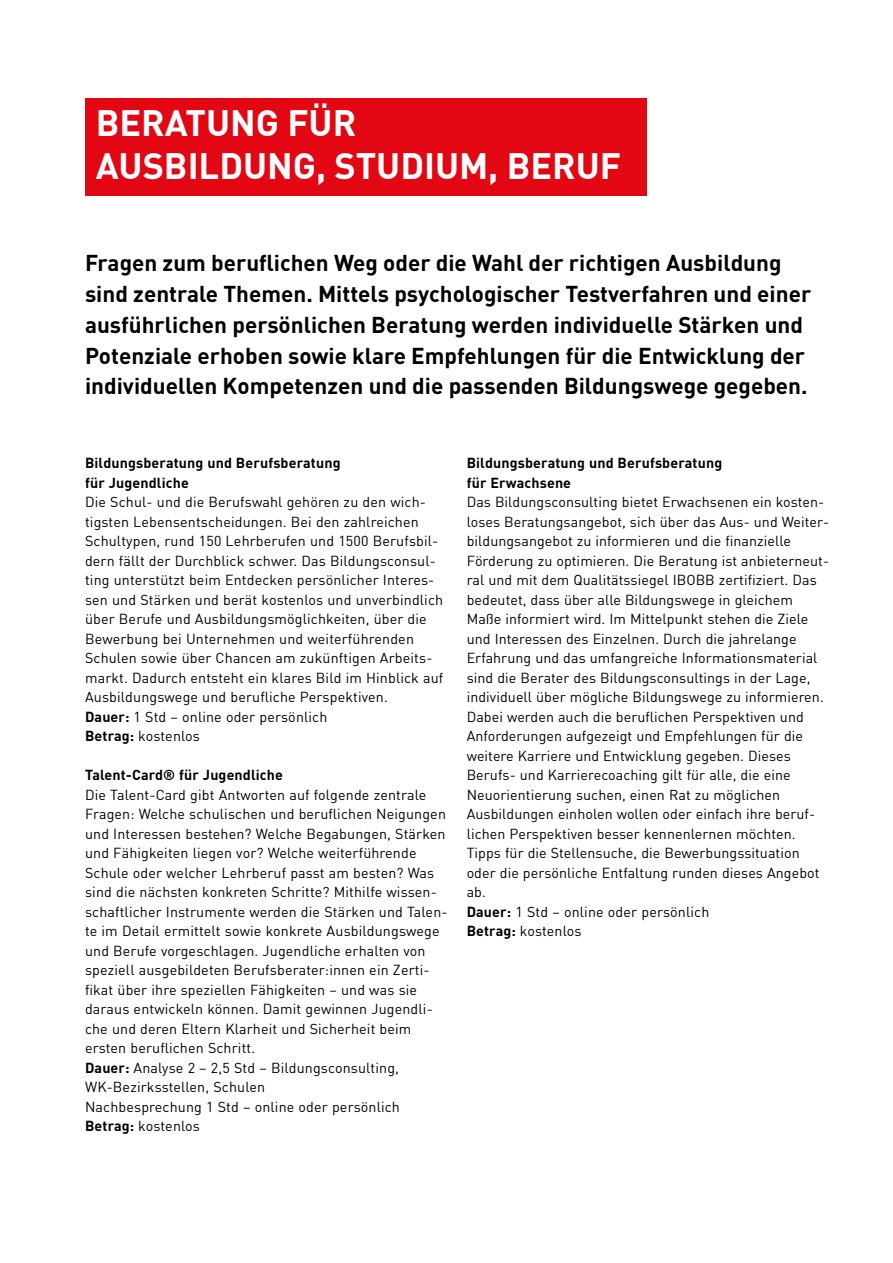
<style>
.page{position:relative;width:893px;height:1263px;background:#fff}
.page>*{position:absolute;margin:0;border:0;box-sizing:border-box;transform-origin:0 0}
.t1{font:700 36px/43.5px "DIN";color:#fff}
.t2{font:700 22.5px/30.8px "DIN";color:#000}
.t3{font:14.25px/19.5px "DIN";letter-spacing:.01em;color:#000}
.t4{font:700 14.25px/19.5px "DIN";letter-spacing:.01em;color:#000}
.s1{font-weight:700}
</style>
<div class="page">
<div style="left:85px;top:98px;width:561px;height:98px;background:#e30613"></div>
<h1 class="t1" style="left:96px;top:99px;width:527px">BERATUNG FÜR<br>AUSBILDUNG, STUDIUM, BERUF</h1>
<p class="t2" style="left:85px;top:247px;width:728px">Fragen zum beruflichen Weg oder die Wahl der richtigen Ausbildung sind zentrale Themen. Mittels psychologischer Testverfahren und einer ausführlichen persönlichen Beratung werden individuelle Stärken und Potenziale erhoben sowie klare Empfehlungen für die Entwicklung der individuellen Kompetenzen und die passenden Bildungswege gegeben.</p>
<p class="t4" style="left:85px;top:453px;width:257px">Bildungsberatung und Berufsberatung für Jugendliche</p>
<p class="t3" style="left:85px;top:492px;width:360px">Die Schul- und die Berufswahl gehören zu den wich&shy;tigsten Lebensentscheidungen. Bei den zahlreichen Schultypen, rund 150 Lehrberufen und 1500 Berufsbil&shy;dern fällt der Durchblick schwer. Das Bildungsconsul&shy;ting unterstützt beim Entdecken persönlicher Interes&shy;sen und Stärken und berät kostenlos und unverbindlich über Berufe und Ausbildungsmöglichkeiten, über die Bewerbung bei Unternehmen und weiterführenden Schulen sowie über Chancen am zukünftigen Arbeits&shy;markt. Dadurch entsteht ein klares Bild im Hinblick auf Ausbildungswege und berufliche Perspektiven.<br><span class="s1">Dauer:</span> 1 Std – online oder persönlich<br><span class="s1">Betrag:</span> kostenlos</p>
<p class="t4" style="left:85px;top:765px;width:199px">Talent-Card® für Jugendliche</p>
<p class="t3" style="left:85px;top:785px;width:364px">Die Talent-Card gibt Antworten auf folgende zentrale Fragen: Welche schulischen und beruflichen Neigungen und Interessen bestehen? Welche Begabungen, Stärken und Fähigkeiten liegen vor? Welche weiterführende Schule oder welcher Lehrberuf passt am besten? Was sind die nächsten konkreten Schritte? Mithilfe wissen&shy;schaftlicher Instrumente werden die Stärken und Talen&shy;te im Detail ermittelt sowie konkrete Ausbildungswege und Berufe vorgeschlagen. Jugendliche erhalten von speziell ausgebildeten Berufsberater:innen ein Zerti&shy;fikat über ihre speziellen Fähigkeiten – und was sie daraus entwickeln können. Damit gewinnen Jugendli&shy;che und deren Eltern Klarheit und Sicherheit beim ersten beruflichen Schritt.<br><span class="s1">Dauer:</span> Analyse 2 – 2,5 Std – Bildungsconsulting, WK-Bezirksstellen, Schulen<br>Nachbesprechung 1 Std – online oder persönlich <span class="s1">Betrag:</span> kostenlos</p>
<p class="t4" style="left:467px;top:453px;width:257px">Bildungsberatung und Berufsberatung für Erwachsene</p>
<p class="t3" style="left:467px;top:492px;width:364px">Das Bildungsconsulting bietet Erwachsenen ein kosten&shy;loses Beratungsangebot, sich über das Aus- und Weiter&shy;bildungsangebot zu informieren und die finanzielle Förderung zu optimieren. Die Beratung ist anbieterneut&shy;ral und mit dem Qualitätssiegel IBOBB zertifiziert. Das bedeutet, dass über alle Bildungswege in gleichem Maße informiert wird. Im Mittelpunkt stehen die Ziele und Interessen des Einzelnen. Durch die jahrelange Erfahrung und das umfangreiche Informationsmaterial sind die Berater des Bildungsconsultings in der Lage, individuell über mögliche Bildungswege zu informieren.<br>Dabei werden auch die beruflichen Perspektiven und Anforderungen aufgezeigt und Empfehlungen für die weitere Karriere und Entwicklung gegeben. Dieses Berufs- und Karrierecoaching gilt für alle, die eine Neuorientierung suchen, einen Rat zu möglichen Ausbildungen einholen wollen oder einfach ihre beruf&shy;lichen Perspektiven besser kennenlernen möchten.<br>Tipps für die Stellensuche, die Bewerbungssituation oder die persönliche Entfaltung runden dieses Angebot ab.<br><span class="s1">Dauer:</span> 1 Std – online oder persönlich<br><span class="s1">Betrag:</span> kostenlos</p>
</div>
